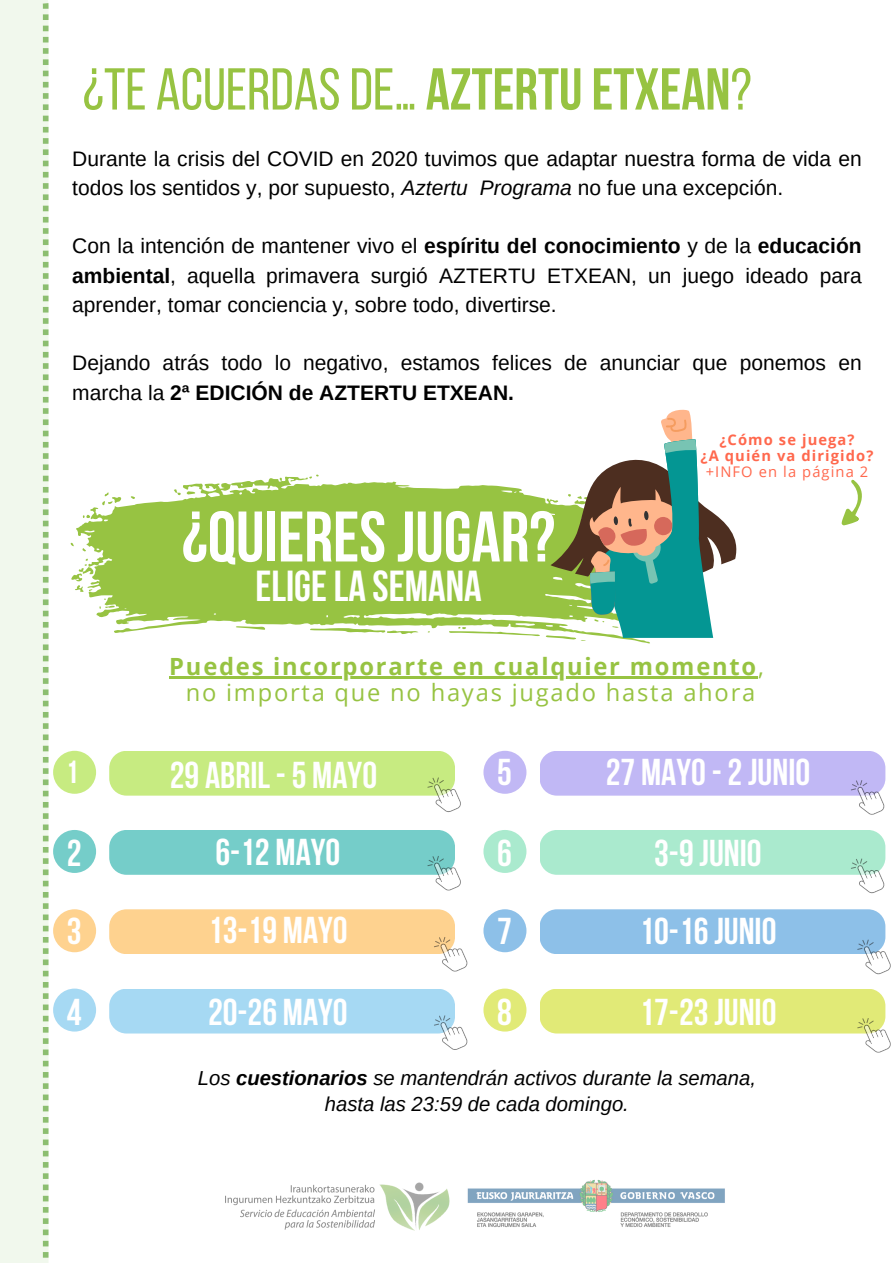
<style>
.page{position:relative;width:893px;height:1263px;background:#fff}
.page>*{position:absolute;margin:0;border:0;box-sizing:border-box;transform-origin:0 0}
.t1{font:700 71.4px "Bebas Neue";color:#fff}
.t2{font:58.95px "Bebas Neue";color:#97c342}
.t3{font:700 43.2px "Bebas Neue";color:#fff}
.t4{font:700 37.28px "Bebas Neue";color:#fff}
.t5{font:700 31.88px "Bebas Neue";color:#fff}
.t6{font:700 23.7px/26.4px "Open Sans";letter-spacing:.075em;color:#97c342;text-align:center}
.t7{font:21px/29.2px "Arimo";color:#000}
.t8{font:italic 20.25px/25.9px "Arimo";color:#000;text-align:center}
.t9{font:700 14.7px "Open Sans";letter-spacing:.075em;color:#ff684d}
.t10{font:14.7px "Open Sans";letter-spacing:.075em;color:#ff684d}
.s1{font-weight:700}
.s2{font-style:italic}
.s3{font-weight:400}
</style>
<div class="page">
<svg style="left:48px;top:3px;width:1px;height:1255px"></svg>
<div style="left:0;top:0;width:48px;height:1263px;background:#f1f8ed"></div>
<img style="left:467px;top:1180px;width:258px;height:48px">
<img style="left:227px;top:1182px;width:222px;height:48px">
<svg style="left:76px;top:476px;width:574px;height:168px;fill:#97c342"></svg>
<svg style="left:310px;top:628px;width:108px;height:6px"></svg>
<svg style="left:236px;top:626px;width:29px;height:4px"></svg>
<svg style="left:131px;top:496px;width:4px;height:3px"></svg>
<svg style="left:82px;top:548px;width:4px;height:4px"></svg>
<svg style="left:102px;top:492px;width:19px;height:13px"></svg>
<svg style="left:174px;top:489px;width:21px;height:6px"></svg>
<svg style="left:280px;top:478px;width:3px;height:4px"></svg>
<svg style="left:83px;top:515px;width:7px;height:3px"></svg>
<svg style="left:71px;top:559px;width:23px;height:33px"></svg>
<svg style="left:309px;top:475px;width:10px;height:4px"></svg>
<svg style="left:99px;top:598px;width:16px;height:11px"></svg>
<svg style="left:449px;top:409px;width:287px;height:232px"></svg>
<div style="left:53px;top:751px;width:43px;height:43px;background:#c7eb81;border-radius:50%"></div>
<div style="left:53px;top:830px;width:43px;height:43px;background:#75cdc9;border-radius:50%"></div>
<div style="left:53px;top:909px;width:43px;height:43px;background:#fed28f;border-radius:50%"></div>
<div style="left:53px;top:988px;width:43px;height:43px;background:#a6d9f3;border-radius:50%"></div>
<div style="left:109px;top:751px;width:346px;height:45px;background:#c7eb81;border-radius:17px"></div>
<div style="left:109px;top:830px;width:346px;height:45px;background:#75cdc9;border-radius:17px"></div>
<div style="left:109px;top:909px;width:346px;height:45px;background:#fed28f;border-radius:17px"></div>
<div style="left:109px;top:989px;width:346px;height:44px;background:#a6d9f3;border-radius:17px"></div>
<div style="left:483px;top:751px;width:43px;height:43px;background:#c1b8f5;border-radius:50%"></div>
<div style="left:483px;top:830px;width:43px;height:43px;background:#aaeace;border-radius:50%"></div>
<div style="left:483px;top:909px;width:43px;height:43px;background:#8dc0e8;border-radius:50%"></div>
<div style="left:483px;top:988px;width:43px;height:43px;background:#e1ea77;border-radius:50%"></div>
<div style="left:539px;top:751px;width:346px;height:45px;background:#c1b8f5;border-radius:17px"></div>
<div style="left:539px;top:830px;width:346px;height:45px;background:#aaeace;border-radius:17px"></div>
<div style="left:539px;top:909px;width:346px;height:45px;background:#8dc0e8;border-radius:17px"></div>
<div style="left:539px;top:989px;width:346px;height:44px;background:#e1ea77;border-radius:17px"></div>
<svg style="left:841px;top:479px;width:21px;height:47px"></svg>
<hr style="left:169px;top:676px;width:589px;height:2px;background:#97c342">
<svg style="left:427px;top:777px;width:34px;height:35px"></svg>
<svg style="left:427px;top:856px;width:34px;height:35px"></svg>
<svg style="left:434px;top:937px;width:34px;height:35px"></svg>
<svg style="left:434px;top:1015px;width:34px;height:35px"></svg>
<svg style="left:851px;top:780px;width:34px;height:35px"></svg>
<svg style="left:851px;top:858px;width:34px;height:35px"></svg>
<svg style="left:857px;top:939px;width:34px;height:35px"></svg>
<svg style="left:857px;top:1018px;width:34px;height:35px"></svg>
<h2 class="t2" style="left:83px;top:65px;width:670px">¿TE ACUERDASDE… <span class="s1">AZTERTUETXEAN</span>?</h2>
<h5 class="t7" style="left:72px;top:144px;width:791px">Durante la crisis del COVID en 2020 tuvimos que adaptar nuestra forma de vida en todos los sentidos y, por supuesto, <span class="s2">Aztertu Programa</span> no fue una excepción.</h5>
<h5 class="t7" style="left:72px;top:232px;width:791px;text-align:justify">Con la intención de mantener vivo el <span class="s1">espíritu del conocimiento</span> y de la <span class="s1">educación ambiental</span>, aquella primavera surgió AZTERTU ETXEAN, un juego ideado para aprender, tomar conciencia y, sobre todo, divertirse.</h5>
<h5 class="t7" style="left:72px;top:349px;width:791px">Dejando atrás todo lo negativo, estamos felices de anunciar que ponemos en marcha la <span class="s1">2ª EDICIÓN de AZTERTU ETXEAN.</span></h5>
<p class="t1" style="left:182px;top:508px;width:374px">¿QUIERESJUGAR?</p>
<p class="t3" style="left:255px;top:568px;width:228px">ELIGELA SEMANA</p>
<p class="t9" style="left:719px;top:429px;width:137px">¿Cómo se juega?</p>
<h4 class="t9" style="left:700px;top:445px;width:174px">¿A quién va dirigido?</h4>
<p class="t10" style="left:705px;top:462px;width:164px">+INFO en la página 2</p>
<p class="t5" style="left:66px;top:759px;width:14px">1</p>
<p class="t6" style="left:169px;top:652px;width:596px">Puedes incorporarte en cualquier momento<span class="s3">, no importa que no hayas jugado hasta ahora</span></p>
<h3 class="t4" style="left:170px;top:759px;width:209px">29 ABRIL -5 MAYO</h3>
<h3 class="t4" style="left:497px;top:757px;width:16px">5</h3>
<p class="t4" style="left:606px;top:757px;width:206px">27 MAYO -2JUNIO</p>
<p class="t4" style="left:67px;top:838px;width:16px">2</p>
<h1 class="t4" style="left:215px;top:837px;width:126px">6-12 MAYO</h1>
<h3 class="t4" style="left:497px;top:838px;width:16px">6</h3>
<p class="t4" style="left:654px;top:838px;width:109px">3-9 JUNIO</p>
<h3 class="t4" style="left:67px;top:916px;width:16px">3</h3>
<h3 class="t4" style="left:208px;top:915px;width:141px">13-19 MAYO</h3>
<h3 class="t4" style="left:497px;top:916px;width:16px">7</h3>
<h3 class="t4" style="left:639px;top:916px;width:138px">10-16 JUNIO</h3>
<h3 class="t4" style="left:67px;top:996px;width:16px">4</h3>
<p class="t4" style="left:208px;top:996px;width:141px">20-26 MAYO</p>
<p class="t4" style="left:497px;top:997px;width:16px">8</p>
<p class="t4" style="left:639px;top:997px;width:138px">17-23 JUNIO</p>
<p class="t8" style="left:198px;top:1065px;width:560px">Los <span class="s1">cuestionarios</span> se mantendrán activos durante la semana, hasta las 23:59 de cada domingo.</p>
</div>
